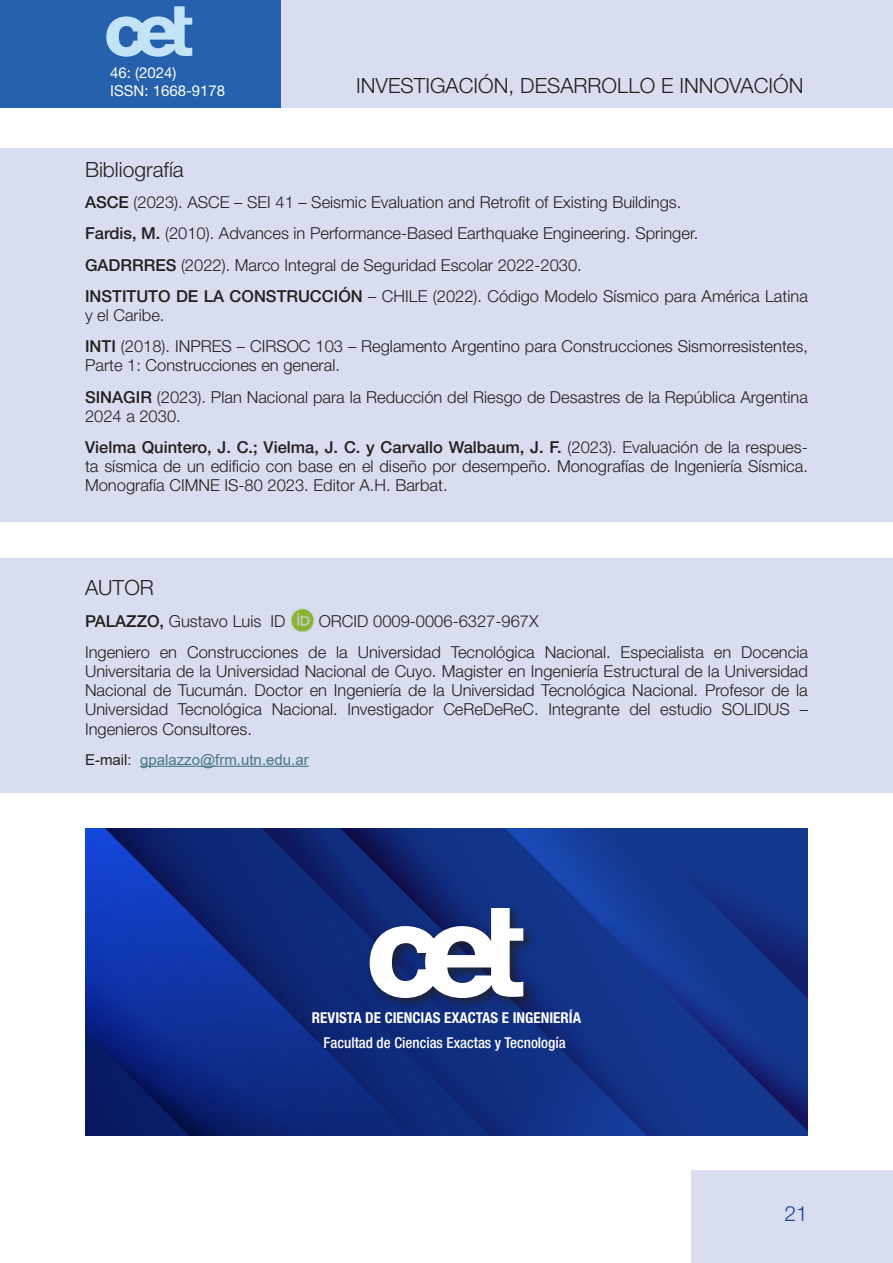
<style>
.page{position:relative;width:893px;height:1263px;background:#fff}
.page>*{position:absolute;margin:0;border:0;box-sizing:border-box;transform-origin:0 0}
.SUBTITULO{font:300 21px "Helvetica Neue LT Std";color:#231f20}
.t1{font:300 21px "Helvetica Neue LT Std";color:#253f8e}
.TEXTO{font:300 16.5px/19.2px "Helvetica Neue LT Std";color:#231f20}
.t2{font:500 condensed 15px "Helvetica Neue LT Std";color:#fff}
.t3{font:700 condensed 15px "Helvetica Neue LT Std";color:#fff}
.t4{font:15px "Arial";color:#467886}
.t5{font:15px/18px "Helvetica Neue LT Std";color:#fff}
.s1{font-weight:500}
.s2{color:#231f20}
</style>
<div class="page">
<div style="left:0;top:0;width:282px;height:108px;background:#2561ac"></div>
<hr style="left:0;top:0;width:1px;height:108px;background:#d8ddef">
<div style="left:691px;top:1170px;width:202px;height:93px;background:#d8ddef"></div>
<div style="left:282px;top:0;width:611px;height:108px;background:#d8ddef"></div>
<svg style="left:106px;top:6px;width:86px;height:51px"></svg>
<div style="left:0;top:149px;width:893px;height:373px;background:#d8ddef"></div>
<div style="left:0;top:558px;width:893px;height:234px;background:#d8ddef"></div>
<hr style="left:140px;top:766px;width:169px;height:1px;background:#467886">
<img style="left:290px;top:608px;width:24px;height:24px">
<img style="left:86px;top:828px;width:721px;height:307px">
<div style="left:366px;top:904px;width:170px;height:106px;background:#231f20;opacity:.75"></div>
<svg style="left:370px;top:908px;width:153px;height:90px"></svg>
<p class="t5" style="left:110px;top:63px;width:117px">46: (2024)<br>ISSN: 1668-9178</p>
<p class="SUBTITULO" style="left:356px;top:72px;width:449px">INVESTIGACIÓN, DESARROLLO E INNOVACIÓN</p>
<p class="SUBTITULO" style="left:85px;top:157px;width:100px">Bibliografía</p>
<p class="TEXTO" style="left:85px;top:192px;width:598px"><span class="s1">ASCE</span> (2023). ASCE – SEI 41 – Seismic Evaluation and Retrofit of Existing Buildings.</p>
<p class="TEXTO" style="left:85px;top:224px;width:615px"><span class="s1">Fardis, M.</span> (2010). Advances in Performance-Based Earthquake Engineering. Springer.</p>
<p class="TEXTO" style="left:85px;top:255px;width:498px"><span class="s1">GADRRRES</span> (2022). Marco Integral de Seguridad Escolar 2022-2030.</p>
<p class="TEXTO" style="left:85px;top:286px;width:724px"><span class="s1">INSTITUTO DE LA CONSTRUCCIÓN</span> – CHILE (2022). Código Modelo Sísmico para América Latina y el Caribe.</p>
<p class="TEXTO" style="left:85px;top:336px;width:724px"><span class="s1">INTI</span> (2018). INPRES – CIRSOC 103 – Reglamento Argentino para Construcciones Sismorresistentes,<br>Parte 1: Construcciones en general.</p>
<p class="TEXTO" style="left:85px;top:387px;width:724px"><span class="s1">SINAGIR</span> (2023). Plan Nacional para la Reducción del Riesgo de Desastres de la República Argentina<br>2024 a 2030.</p>
<p class="TEXTO" style="left:85px;top:437px;width:724px;text-align:justify"><span class="s1">Vielma Quintero, J. C.; Vielma, J. C. y Carvallo Walbaum, J. F.</span> (2023). Evaluación de la respues&shy;ta sísmica de un edificio con base en el diseño por desempeño. Monografías de Ingeniería Sísmica.<br>Monografía CIMNE IS-80 2023. Editor A.H. Barbat.</p>
<p class="SUBTITULO" style="left:85px;top:575px;width:70px">AUTOR</p>
<p class="TEXTO" style="left:85px;top:611px;width:202px"><span class="s1">PALAZZO,</span> Gustavo Luis ID</p>
<p class="TEXTO" style="left:319px;top:611px;width:221px">ORCID 0009-0006-6327-967X</p>
<p class="TEXTO" style="left:85px;top:642px;width:724px;text-align:justify">Ingeniero en Construcciones de la Universidad Tecnológica Nacional. Especialista en Docencia Universitaria de la Universidad Nacional de Cuyo. Magister en Ingeniería Estructural de la Universidad Nacional de Tucumán. Doctor en Ingeniería de la Universidad Tecnológica Nacional. Profesor de la Universidad Tecnológica Nacional. Investigador CeReDeReC. Integrante del estudio SOLIDUS – Ingenieros Consultores.</p>
<p class="t4" style="left:85px;top:749px;width:225px"><span class="s2">E-mail:</span> gpalazzo@frm.utn.edu.ar</p>
<p class="t3" style="left:312px;top:1008px;width:270px">REVISTA DE CIENCIAS EXACTAS E INGENIERÍA</p>
<p class="t2" style="left:324px;top:1034px;width:244px">Facultad de Ciencias Exactas y Tecnología</p>
<p class="t1" style="left:785px;top:1201px;width:25px">21</p>
</div>
